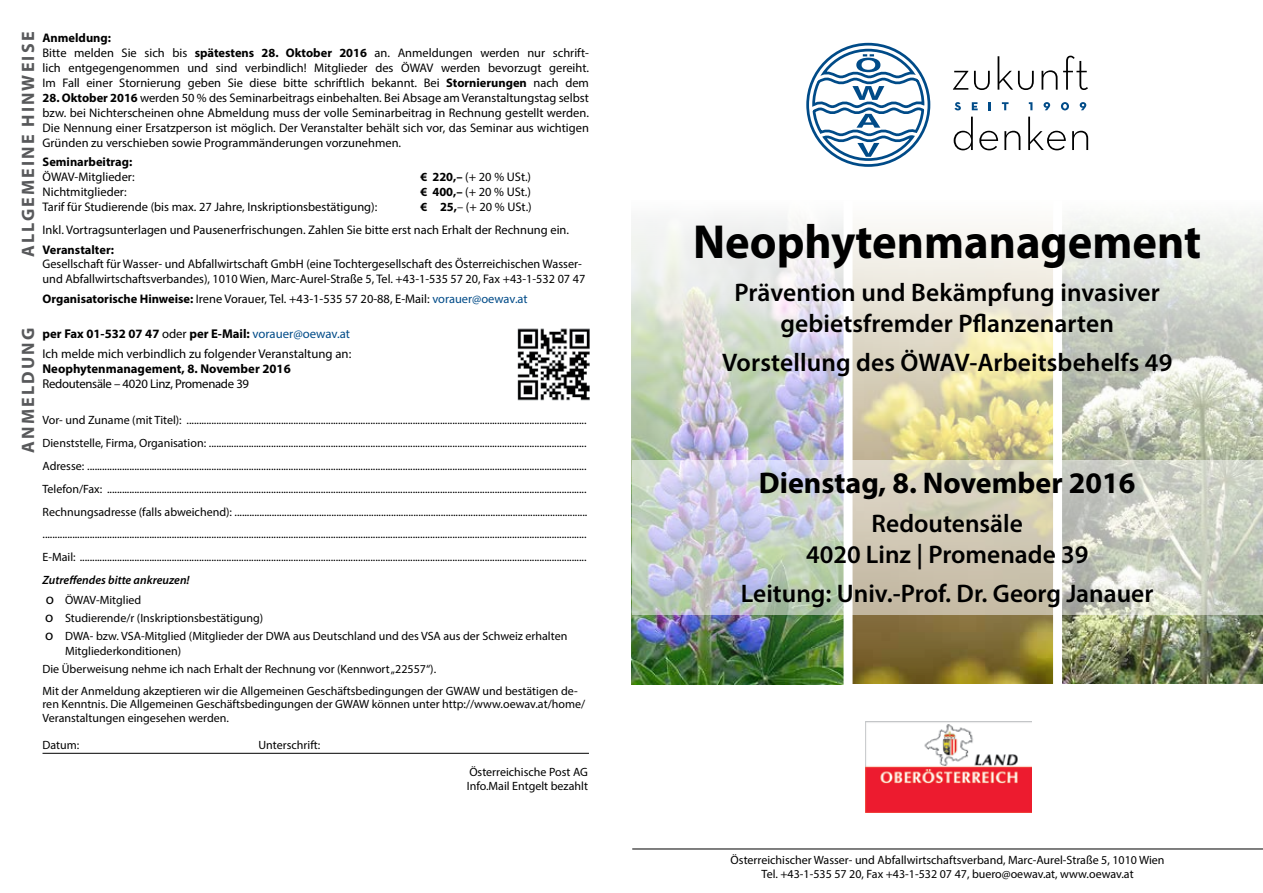
<style>
.page{position:relative;width:1263px;height:893px;background:#fff}
.page>*{position:absolute;margin:0;border:0;box-sizing:border-box;transform-origin:0 0}
.t1{font:700 48px "Myriad Pro";color:#000}
.t2{font:700 30px "Myriad Pro";color:#000}
.t3{font:600 25.5px/30.6px "Myriad Pro";letter-spacing:.005em;color:#000;text-align:center}
.t4{font:700 18px "Myriad Pro";letter-spacing:.12em;color:#58595b}
.t5{font:12.75px/19.5px "Myriad Pro";color:#000}
.t6{font:700 12.75px "Myriad Pro";color:#000}
.t7{font:12.75px "Myriad Pro";letter-spacing:-.025em;color:#000}
.t8{font:12.45px/15px "Myriad Pro";color:#000}
.t9{font:700 12.45px "Myriad Pro";color:#000}
.t10{font:12px/23px "Myriad Pro";color:#000}
.t11{font:italic 600 12px/20.1px "Myriad Pro";color:#000}
.s1{font-weight:700}
.s2{color:#004b88}
.s3{font-weight:400;font-style:normal;font-size:15px}
.s4{font-weight:400;font-style:normal}
.s5{font-size:15px}
</style>
<div class="page">
<img style="left:631px;top:217px;width:632px;height:468px">
<svg style="left:632px;top:460px;width:630px;height:154px;background:#cccdc3"></svg>
<hr style="left:632px;top:849px;width:631px;height:1px;background:#000">
<hr style="left:43px;top:753px;width:546px;height:1px;background:#000">
<svg style="left:806px;top:43px;width:125px;height:124px"></svg>
<svg style="left:953px;top:71px;width:15px;height:19px"></svg>
<svg style="left:974px;top:71px;width:16px;height:19px"></svg>
<svg style="left:997px;top:56px;width:37px;height:34px"></svg>
<svg style="left:1041px;top:70px;width:16px;height:20px"></svg>
<svg style="left:1063px;top:56px;width:25px;height:34px"></svg>
<svg style="left:954px;top:117px;width:19px;height:33px"></svg>
<svg style="left:979px;top:131px;width:19px;height:19px"></svg>
<svg style="left:1004px;top:131px;width:16px;height:19px"></svg>
<svg style="left:1028px;top:117px;width:38px;height:33px"></svg>
<svg style="left:1072px;top:131px;width:16px;height:19px"></svg>
<svg style="left:954px;top:102px;width:7px;height:8px"></svg>
<svg style="left:972px;top:102px;width:6px;height:8px"></svg>
<svg style="left:989px;top:102px;width:2px;height:8px"></svg>
<svg style="left:1002px;top:102px;width:6px;height:8px"></svg>
<svg style="left:1029px;top:102px;width:3px;height:8px"></svg>
<svg style="left:1043px;top:102px;width:7px;height:8px"></svg>
<svg style="left:1061px;top:102px;width:8px;height:8px"></svg>
<svg style="left:1080px;top:102px;width:6px;height:8px"></svg>
<img style="left:517px;top:328px;width:73px;height:73px">
<img style="left:865px;top:721px;width:166px;height:92px">
<h3 class="t4" style="left:16px;top:257px;width:227px;rotate:-90deg">Allgemeine Hinweise</h3>
<p class="t8" style="left:43px;top:30px;width:548px"><span class="s1">Anmeldung:<br></span>Bitte melden Sie sich bis <span class="s1">spätestens 28. Oktober 2016</span> an. Anmeldungen werden nur schrift&shy;lich entgegengenommen und sind verbindlich! Mitglieder des ÖWAV werden bevorzugt gereiht.<br>Im Fall einer Stornierung geben Sie diese bitte schriftlich bekannt. Bei <span class="s1">Stornierungen</span> nach dem</p>
<p class="t8" style="left:43px;top:90px;width:548px;text-align:justify"><span class="s1">28. Oktober 2016</span> werden 50 % des Seminarbeitrags einbehalten. Bei Absage am Veranstaltungstag selbst bzw. bei Nichterscheinen ohne Abmeldung muss der volle Seminarbeitrag in Rechnung gestellt werden.<br>Die Nennung einer Ersatzperson ist möglich. Der Veranstalter behält sich vor, das Seminar aus wichtigen Gründen zu verschieben sowie Programmänderungen vorzunehmen.</p>
<p class="t9" style="left:43px;top:154px;width:91px">Seminarbeitrag:</p>
<p class="t8" style="left:43px;top:169px;width:94px">ÖWAV-Mitglieder:</p>
<p class="t8" style="left:420px;top:169px;width:112px"><span class="s1">€ 220,–</span> (+ 20 % USt.)</p>
<p class="t8" style="left:43px;top:184px;width:86px">Nichtmitglieder:</p>
<p class="t8" style="left:421px;top:184px;width:112px"><span class="s1">€ 400,–</span> (+ 20 % USt.)</p>
<p class="t8" style="left:43px;top:199px;width:336px">Tarif für Studierende (bis max. 27 Jahre, Inskriptionsbestätigung):</p>
<p class="t8" style="left:43px;top:195px;width:528px;line-height:23.4px;text-indent:378px"><span class="s1">€ 25,</span>– (+ 20 % USt.)<br>Inkl. Vortragsunterlagen und Pausenerfrischungen. Zahlen Sie bitte erst nach Erhalt der Rechnung ein.</p>
<p class="t9" style="left:43px;top:241px;width:73px">Veranstalter:</p>
<p class="t8" style="left:43px;top:257px;width:544px">Gesellschaft für Wasser- und Abfallwirtschaft GmbH (eine Tochtergesellschaft des Österreichischen Wasser&shy;und Abfallwirtschaftsverbandes), 1010 Wien, Marc-Aurel-Straße 5, Tel. +43-1-535 57 20, Fax +43-1-532 07 47</p>
<p class="t8" style="left:43px;top:291px;width:487px"><span class="s1">Organisatorische Hinweise:</span> Irene Vorauer, Tel. +43-1-535 57 20-88, E-Mail: <span class="s2">vorauer@oewav.at</span></p>
<h3 class="t4" style="left:16px;top:453px;width:125px;rotate:-90deg">ANMELDUNG</h3>
<p class="t5" style="left:43px;top:324px;width:310px"><span class="s1">per Fax 01-532 07 47</span> oder <span class="s1">per E-Mail:</span> <span class="s2">vorauer@oewav.at<br></span>Ich melde mich verbindlich zu folgender Veranstaltung an:</p>
<p class="t6" style="left:43px;top:360px;width:250px">Neophytenmanagement, 8. November 2016</p>
<p class="t7" style="left:43px;top:376px;width:208px">Redoutensäle – 4020 Linz, Promenade 39</p>
<p class="t10" style="left:43px;top:408px;width:546px;text-align:justify">Vor- und Zuname (mit Titel): .................................................................................................................................................................<br>Dienststelle, Firma, Organisation: ........................................................................................................................................................<br>Adresse: .........................................................................................................................................................................................................<br>Telefon/Fax: .................................................................................................................................................................................................<br>Rechnungsadresse (falls abweichend): .............................................................................................................................................. ...........................................................................................................................................................................................................................<br>E-Mail: ............................................................................................................................................................................................................</p>
<p class="t11" style="left:43px;top:570px;width:149px">Zutreffendes bitte ankreuzen! <span class="s3">o</span> <span class="s4">ÖWAV-Mitglied</span></p>
<p class="t10" style="left:45px;top:609px;width:524px;line-height:18px"><span class="s5">o</span> Studierende/r (Inskriptionsbestätigung)<br><span class="s5">o</span> DWA- bzw. VSA-Mitglied (Mitglieder der DWA aus Deutschland und des VSA aus der Schweiz erhalten</p>
<p class="t10" style="left:43px;top:642px;width:395px;line-height:17.7px;text-indent:22px">Mitgliederkonditionen)<br>Die Überweisung nehme ich nach Erhalt der Rechnung vor (Kennwort „22557“).</p>
<p class="t10" style="left:43px;top:683px;width:544px;line-height:13.5px">Mit der Anmeldung akzeptieren wir die Allgemeinen Geschäftsbedingungen der GWAW und bestätigen de&shy;ren Kenntnis. Die Allgemeinen Geschäftsbedingungen der GWAW können unter http://www.oewav.at/home/<br>Veranstaltungen eingesehen werden.</p>
<p class="t10" style="left:43px;top:733px;width:38px">Datum:</p>
<p class="t10" style="left:259px;top:733px;width:63px">Unterschrift:</p>
<p class="t10" style="left:467px;top:764px;width:123px;line-height:14.4px">Österreichische Post AG<br>Info.Mail Entgelt bezahlt</p>
<h1 class="t1" style="left:693px;top:210px;width:509px">Neophytenmanagement</h1>
<h3 class="t3" style="left:734px;top:277px;width:427px">Prävention und Bekämpfung invasiver gebietsfremder Pflanzenarten</h3>
<h3 class="t3" style="left:722px;top:346px;width:452px">Vorstellung des ÖWAV-Arbeitsbehelfs 49</h3>
<h2 class="t2" style="left:759px;top:464px;width:378px">Dienstag, 8. November 2016</h2>
<h3 class="t3" style="left:806px;top:508px;width:284px">Redoutensäle<br>4020 Linz | Promenade 39</h3>
<h3 class="t3" style="left:741px;top:578px;width:414px">Leitung: Univ.-Prof. Dr. Georg Janauer</h3>
<p class="t10" style="left:731px;top:853px;width:435px;line-height:14.4px;text-align:center">Österreichischer Wasser- und Abfallwirtschaftsverband, Marc-Aurel-Straße 5, 1010 Wien<br>Tel. +43-1-535 57 20, Fax +43-1-532 07 47, buero@oewav.at, www.oewav.at</p>
</div>
